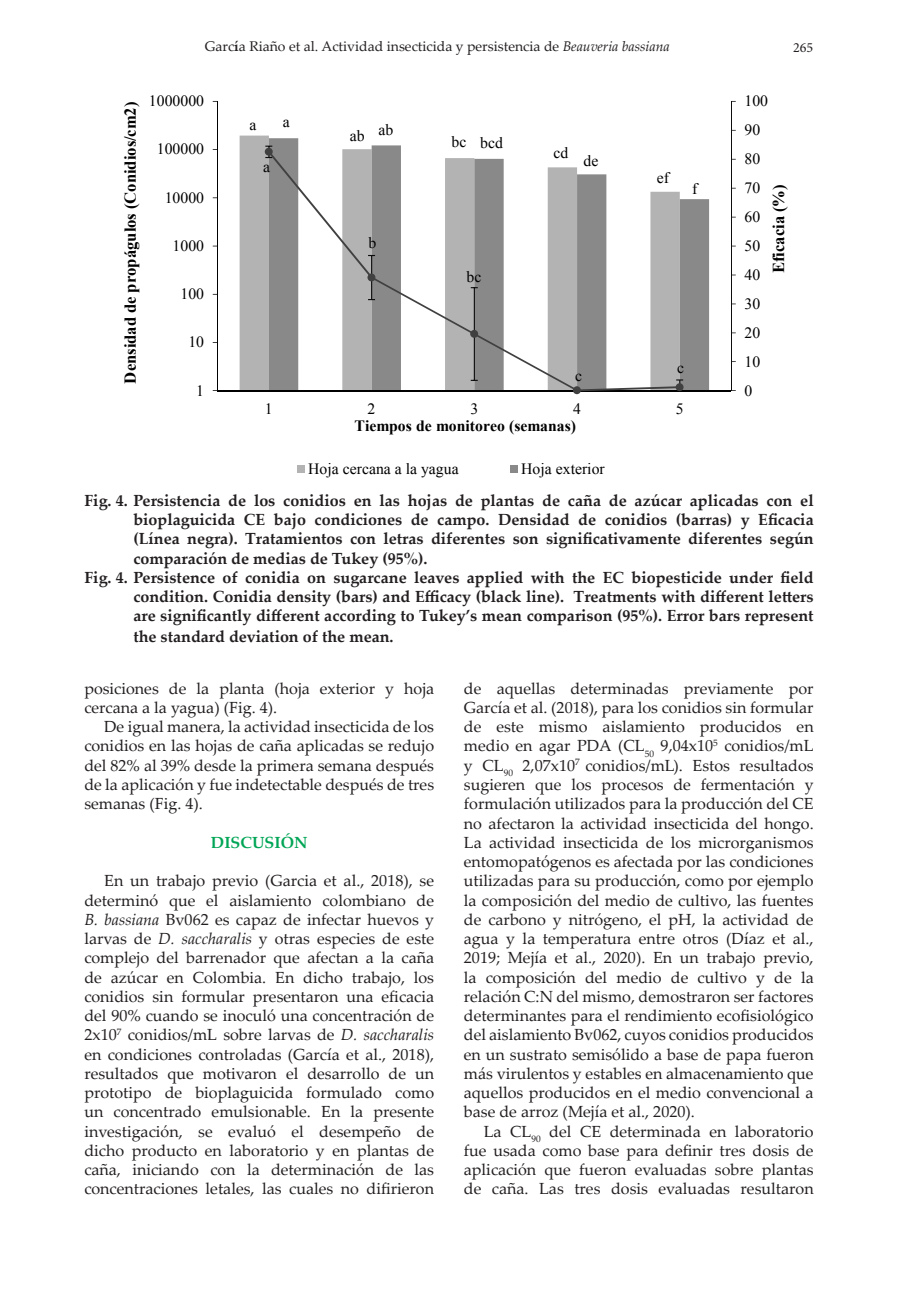
<style>
.page{position:relative;width:903px;height:1300px;background:#fff}
.page>*{position:absolute;margin:0;border:0;box-sizing:border-box;transform-origin:0 0}
.t1{font:700 16.62px "Times New Roman";color:#000}
.t2{font:16.1px/19.2px "Palatino Linotype";color:#231f20;text-align:justify}
.fig{font:700 16.1px/19.2px "Palatino Linotype";color:#231f20;text-align:justify}
.t3{font:700 16.1px "Palatino Linotype";color:#00a556}
.t4{font:15.75px "Times New Roman";letter-spacing:.005em;color:#000}
.t5{font:700 15.75px "Times New Roman";color:#000}
.t6{font:14px "Palatino Linotype";color:#231f20}
.t7{font:14px "Minion Pro";color:#231f20}
.s1{font-weight:700}
.s2{font-style:italic}
</style>
<div class="page">
<div style="left:240px;top:136px;width:29px;height:254px;background:#b3b3b3"></div>
<svg style="left:269px;top:138px;width:440px;height:252px"></svg>
<hr style="left:731px;top:101px;width:1px;height:289px;background:#0d0d0d">
<hr style="left:217px;top:101px;width:1px;height:289px;background:#000">
<hr style="left:217px;top:390px;width:514px;height:1px;background:#000">
<svg style="left:265px;top:146px;width:7px;height:12px"></svg>
<svg style="left:681px;top:379px;width:2px;height:11px"></svg>
<svg style="left:268px;top:151px;width:413px;height:240px"></svg>
<div style="left:265px;top:148px;width:8px;height:8px;background:#404040;border-radius:50%"></div>
<div style="left:367px;top:273px;width:8px;height:8px;background:#404040;border-radius:50%"></div>
<div style="left:470px;top:330px;width:8px;height:8px;background:#404040;border-radius:50%"></div>
<div style="left:573px;top:386px;width:8px;height:8px;background:#404040;border-radius:50%"></div>
<div style="left:675px;top:383px;width:8px;height:8px;background:#404040;border-radius:50%"></div>
<div style="left:297px;top:465px;width:8px;height:8px;background:#b3b3b3"></div>
<div style="left:510px;top:465px;width:8px;height:8px;background:#898989"></div>
<p class="t6" style="left:205px;top:37px;width:466px">Garc<span class="s1">í</span>a Riaño et al. Actividad insecticida y persistencia de <span class="s2">Beauveria bassiana</span></p>
<p class="t7" style="left:793px;top:38px;width:22px">265</p>
<p class="t1" style="left:118px;top:383px;width:283px;rotate:-90deg">Densidad de propágulos (Conidios/cm2)</p>
<p class="t4" style="left:149px;top:90px;width:57px">1000000</p>
<p class="t4" style="left:157px;top:138px;width:49px">100000</p>
<p class="t4" style="left:165px;top:186px;width:41px">10000</p>
<p class="t4" style="left:173px;top:234px;width:33px">1000</p>
<p class="t4" style="left:180px;top:283px;width:25px">100</p>
<p class="t4" style="left:188px;top:331px;width:17px">10</p>
<p class="t4" style="left:196px;top:379px;width:9px">1</p>
<p class="t4" style="left:249px;top:113px;width:8px">a</p>
<p class="t4" style="left:283px;top:110px;width:8px">a</p>
<p class="t4" style="left:263px;top:155px;width:8px">a</p>
<p class="t4" style="left:350px;top:124px;width:16px">ab</p>
<p class="t4" style="left:379px;top:119px;width:16px">ab</p>
<p class="t4" style="left:369px;top:232px;width:9px">b</p>
<p class="t4" style="left:452px;top:131px;width:16px">bc</p>
<p class="t4" style="left:480px;top:131px;width:24px">bcd</p>
<p class="t4" style="left:466px;top:266px;width:16px">bc</p>
<p class="t4" style="left:553px;top:142px;width:16px">cd</p>
<p class="t4" style="left:583px;top:149px;width:16px">de</p>
<p class="t4" style="left:657px;top:166px;width:14px">ef</p>
<p class="t4" style="left:692px;top:177px;width:7px">f</p>
<p class="t4" style="left:575px;top:364px;width:8px">c</p>
<p class="t4" style="left:677px;top:357px;width:8px">c</p>
<p class="t4" style="left:265px;top:398px;width:9px">1</p>
<p class="t4" style="left:368px;top:398px;width:9px">2</p>
<p class="t4" style="left:470px;top:398px;width:9px">3</p>
<p class="t4" style="left:573px;top:398px;width:9px">4</p>
<p class="t4" style="left:676px;top:398px;width:9px">5</p>
<p class="t5" style="left:355px;top:415px;width:223px">Tiempos de monitoreo (semanas)</p>
<p class="t4" style="left:308px;top:458px;width:152px">Hoja cercana a la yagua</p>
<p class="t4" style="left:521px;top:458px;width:85px">Hoja exterior</p>
<p class="t4" style="left:744px;top:90px;width:25px">100</p>
<p class="t4" style="left:744px;top:119px;width:17px">90</p>
<p class="t4" style="left:744px;top:148px;width:17px">80</p>
<p class="t4" style="left:744px;top:177px;width:17px">70</p>
<p class="t4" style="left:744px;top:205px;width:17px">60</p>
<p class="t4" style="left:744px;top:234px;width:17px">50</p>
<p class="t4" style="left:744px;top:263px;width:17px">40</p>
<p class="t4" style="left:744px;top:292px;width:17px">30</p>
<p class="t4" style="left:744px;top:321px;width:17px">20</p>
<p class="t4" style="left:744px;top:350px;width:17px">10</p>
<p class="t4" style="left:744px;top:379px;width:9px">0</p>
<p class="t1" style="left:766px;top:273px;width:90px;rotate:-90deg">Eficacia (%)</p>
<p class="fig" style="left:133px;top:490px;width:682px;text-indent:-49px">Fig. 4. Persistencia de los conidios en las hojas de plantas de caña de azúcar aplicadas con el bioplaguicida CE bajo condiciones de campo. Densidad de conidios (barras) y Eficacia (Línea negra). Tratamientos con letras diferentes son significativamente diferentes según comparación de medias de Tukey (95%).</p>
<p class="fig" style="left:133px;top:567px;width:682px;text-indent:-49px">Fig. 4. Persistence of conidia on sugarcane leaves applied with the EC biopesticide under field condition. Conidia density (bars) and Efficacy (black line). Treatments with different letters are significantly different according to Tukey’s mean comparison (95%). Error bars represent</p>
<p class="fig" style="left:133px;top:627px;width:262px">the standard deviation of the mean.</p>
<p class="t2" style="left:84px;top:678px;width:351px">posiciones de la planta (hoja exterior y hoja cercana a la yagua) (Fig. 4).</p>
<p class="t2" style="left:84px;top:716px;width:351px;text-indent:20px">De igual manera, la actividad insecticida de los conidios en las hojas de caña aplicadas se redujo del 82% al 39% desde la primera semana después de la aplicación y fue indetectable después de tres semanas (Fig. 4).</p>
<p class="t3" style="left:211px;top:831px;width:98px">DISCUSIÓN</p>
<p class="t2" style="left:84px;top:870px;width:351px;text-indent:20px">En un trabajo previo (Garcia et al., 2018), se determinó que el aislamiento colombiano de <span class="s2">B. bassiana</span> Bv062 es capaz de infectar huevos y larvas de <span class="s2">D. saccharalis</span> y otras especies de este complejo del barrenador que afectan a la caña de azúcar en Colombia. En dicho trabajo, los conidios sin formular presentaron una eficacia del 90% cuando se inoculó una concentración de 2x10<sup>7</sup> conidios/mL sobre larvas de <span class="s2">D. saccharalis </span>en condiciones controladas (García et al., 2018), resultados que motivaron el desarrollo de un prototipo de bioplaguicida formulado como un concentrado emulsionable. En la presente investigación, se evaluó el desempeño de dicho producto en laboratorio y en plantas de caña, iniciando con la determinación de las concentraciones letales, las cuales no difirieron</p>
<p class="t2" style="left:464px;top:678px;width:351px">de aquellas determinadas previamente por García et al. (2018), para los conidios sin formular de este mismo aislamiento producidos en medio en agar PDA (CL<sub>50</sub> 9,04x10<sup>5</sup> conidios/mL y CL<sub>90</sub> 2,07x10<sup>7</sup> conidios/mL). Estos resultados sugieren que los procesos de fermentación y formulación utilizados para la producción del CE no afectaron la actividad insecticida del hongo.<br>La actividad insecticida de los microrganismos entomopatógenos es afectada por las condiciones utilizadas para su producción, como por ejemplo la composición del medio de cultivo, las fuentes de carbono y nitrógeno, el pH, la actividad de agua y la temperatura entre otros (Díaz et al., 2019; Mejía et al., 2020). En un trabajo previo, la composición del medio de cultivo y de la relación C:N del mismo, demostraron ser factores determinantes para el rendimiento ecofisiológico del aislamiento Bv062, cuyos conidios producidos en un sustrato semisólido a base de papa fueron más virulentos y estables en almacenamiento que aquellos producidos en el medio convencional a base de arroz (Mejía et al., 2020).</p>
<p class="t2" style="left:464px;top:1121px;width:351px;text-indent:20px">La CL<sub>90</sub> del CE determinada en laboratorio fue usada como base para definir tres dosis de aplicación que fueron evaluadas sobre plantas de caña. Las tres dosis evaluadas resultaron</p>
</div>
